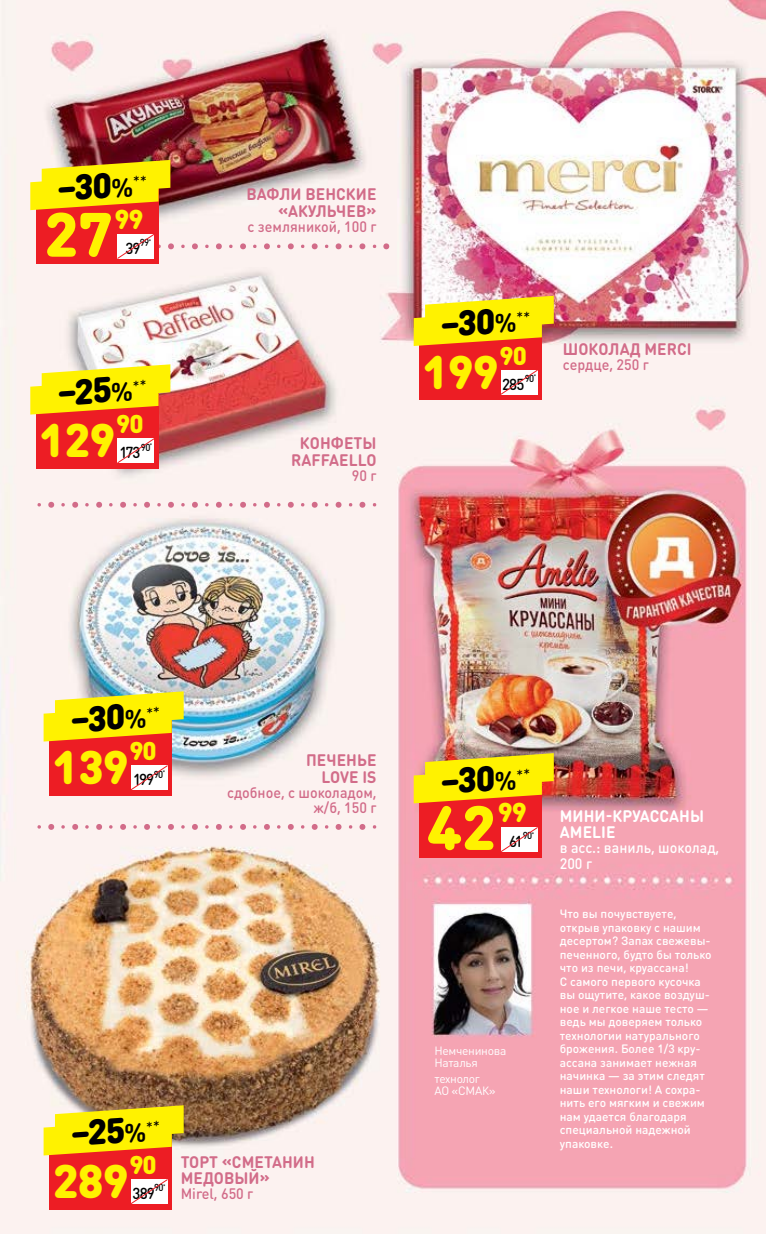
<style>
.page{position:relative;width:766px;height:1234px;background:#fff}
.page>*{position:absolute;margin:0;border:0;box-sizing:border-box;transform-origin:0 0}
.t1{font:900 61.5px "DIN Round Pro";color:#fff200}
.t2{font:900 46.5px "DIN Round Pro";letter-spacing:-.02em;color:#fff200}
.t3{font:900 35.25px "DIN Round Pro";color:#000}
.t4{font:900 27px "DIN Round Pro";color:#fff200}
.t5{font:900 25.5px "DIN Round Pro";letter-spacing:-.04em;color:#fff200}
.t6{font:700 16.5px/16.5px "DIN Round Pro";letter-spacing:.005em;color:#d26c89;text-align:right;scale:.95 1}
.t7{font:700 16.5px/16.5px "DIN Round Pro";letter-spacing:.005em;color:#fff;scale:.95 1}
.t8{font:500 15.75px "DIN Round Pro";letter-spacing:-.065em;color:#000;scale:.95 1}
.t9{font:500 15px/15px "DIN Round Pro";color:#d26c89;text-align:right;scale:.95 1}
.t10{font:500 15px/15px "DIN Round Pro";color:#fff;scale:.95 1}
.t11{font:500 12px/13.5px "DIN Round Pro";color:#fff}
.t12{font:12px/12px "DIN Round Pro";letter-spacing:-.025em;color:#fff}
.t13{font:500 10.05px "DIN Round Pro";letter-spacing:-.065em;color:#000;scale:.95 1}
.s1{font-weight:700;font-size:26.25px}
</style>
<div class="page">
<img style="left:0;top:0;width:765px;height:1233px">
<svg style="left:168px;top:243px;width:6px;height:7px"></svg>
<svg style="left:191px;top:243px;width:7px;height:7px"></svg>
<svg style="left:181px;top:244px;width:4px;height:4px"></svg>
<svg style="left:215px;top:243px;width:7px;height:7px"></svg>
<svg style="left:205px;top:244px;width:4px;height:4px"></svg>
<svg style="left:240px;top:243px;width:6px;height:7px"></svg>
<svg style="left:229px;top:244px;width:4px;height:4px"></svg>
<svg style="left:263px;top:243px;width:7px;height:7px"></svg>
<svg style="left:253px;top:244px;width:4px;height:4px"></svg>
<svg style="left:287px;top:243px;width:7px;height:7px"></svg>
<svg style="left:277px;top:244px;width:4px;height:4px"></svg>
<svg style="left:311px;top:243px;width:7px;height:7px"></svg>
<svg style="left:300px;top:244px;width:4px;height:4px"></svg>
<svg style="left:335px;top:243px;width:7px;height:7px"></svg>
<svg style="left:324px;top:244px;width:4px;height:4px"></svg>
<svg style="left:359px;top:243px;width:6px;height:7px"></svg>
<svg style="left:348px;top:244px;width:4px;height:4px"></svg>
<svg style="left:383px;top:243px;width:6px;height:7px"></svg>
<svg style="left:372px;top:244px;width:4px;height:4px"></svg>
<svg style="left:48px;top:501px;width:7px;height:7px"></svg>
<svg style="left:37px;top:502px;width:4px;height:4px"></svg>
<svg style="left:72px;top:501px;width:6px;height:7px"></svg>
<svg style="left:61px;top:502px;width:4px;height:4px"></svg>
<svg style="left:96px;top:501px;width:6px;height:7px"></svg>
<svg style="left:85px;top:502px;width:4px;height:4px"></svg>
<svg style="left:120px;top:501px;width:6px;height:7px"></svg>
<svg style="left:109px;top:502px;width:4px;height:4px"></svg>
<svg style="left:144px;top:501px;width:6px;height:7px"></svg>
<svg style="left:133px;top:502px;width:4px;height:4px"></svg>
<svg style="left:168px;top:501px;width:6px;height:7px"></svg>
<svg style="left:157px;top:502px;width:4px;height:4px"></svg>
<svg style="left:191px;top:501px;width:7px;height:7px"></svg>
<svg style="left:181px;top:502px;width:4px;height:4px"></svg>
<svg style="left:215px;top:501px;width:7px;height:7px"></svg>
<svg style="left:205px;top:502px;width:4px;height:4px"></svg>
<svg style="left:240px;top:501px;width:6px;height:7px"></svg>
<svg style="left:229px;top:502px;width:4px;height:4px"></svg>
<svg style="left:263px;top:501px;width:7px;height:7px"></svg>
<svg style="left:253px;top:502px;width:4px;height:4px"></svg>
<svg style="left:287px;top:501px;width:7px;height:7px"></svg>
<svg style="left:277px;top:502px;width:4px;height:4px"></svg>
<svg style="left:311px;top:501px;width:7px;height:7px"></svg>
<svg style="left:300px;top:502px;width:4px;height:4px"></svg>
<svg style="left:335px;top:501px;width:7px;height:7px"></svg>
<svg style="left:324px;top:502px;width:4px;height:4px"></svg>
<svg style="left:359px;top:501px;width:6px;height:7px"></svg>
<svg style="left:348px;top:502px;width:4px;height:4px"></svg>
<svg style="left:372px;top:502px;width:4px;height:4px"></svg>
<svg style="left:48px;top:823px;width:7px;height:7px"></svg>
<svg style="left:37px;top:824px;width:4px;height:4px"></svg>
<svg style="left:72px;top:823px;width:6px;height:7px"></svg>
<svg style="left:61px;top:824px;width:4px;height:4px"></svg>
<svg style="left:96px;top:823px;width:6px;height:7px"></svg>
<svg style="left:85px;top:824px;width:4px;height:4px"></svg>
<svg style="left:120px;top:823px;width:6px;height:7px"></svg>
<svg style="left:109px;top:824px;width:4px;height:4px"></svg>
<svg style="left:144px;top:823px;width:6px;height:7px"></svg>
<svg style="left:133px;top:824px;width:4px;height:4px"></svg>
<svg style="left:168px;top:823px;width:6px;height:7px"></svg>
<svg style="left:157px;top:824px;width:4px;height:4px"></svg>
<svg style="left:191px;top:823px;width:7px;height:7px"></svg>
<svg style="left:181px;top:824px;width:4px;height:4px"></svg>
<svg style="left:215px;top:823px;width:7px;height:7px"></svg>
<svg style="left:205px;top:824px;width:4px;height:4px"></svg>
<svg style="left:240px;top:823px;width:6px;height:7px"></svg>
<svg style="left:229px;top:824px;width:4px;height:4px"></svg>
<svg style="left:263px;top:823px;width:7px;height:7px"></svg>
<svg style="left:253px;top:824px;width:4px;height:4px"></svg>
<svg style="left:287px;top:823px;width:7px;height:7px"></svg>
<svg style="left:277px;top:824px;width:4px;height:4px"></svg>
<svg style="left:311px;top:823px;width:7px;height:7px"></svg>
<svg style="left:300px;top:824px;width:4px;height:4px"></svg>
<svg style="left:335px;top:823px;width:7px;height:7px"></svg>
<svg style="left:324px;top:824px;width:4px;height:4px"></svg>
<svg style="left:359px;top:823px;width:6px;height:7px"></svg>
<svg style="left:348px;top:824px;width:4px;height:4px"></svg>
<svg style="left:372px;top:824px;width:4px;height:4px"></svg>
<div style="left:419px;top:779px;width:122px;height:78px;background:#ed1d24"></div>
<svg style="left:413px;top:753px;width:140px;height:50px;background:#f4cf16"></svg>
<svg style="left:501px;top:827px;width:36px;height:24px"></svg>
<div style="left:36px;top:186px;width:122px;height:78px;background:#ed1d24"></div>
<svg style="left:30px;top:160px;width:140px;height:50px;background:#f1d016"></svg>
<svg style="left:117px;top:234px;width:44px;height:24px"></svg>
<div style="left:49px;top:1131px;width:123px;height:78px;background:#ed1d24"></div>
<svg style="left:44px;top:1104px;width:140px;height:51px;background:#f3d71e"></svg>
<svg style="left:131px;top:1179px;width:36px;height:24px"></svg>
<div style="left:49px;top:717px;width:123px;height:78px;background:#ed1d24"></div>
<svg style="left:44px;top:691px;width:140px;height:50px;background:#f3de25"></svg>
<svg style="left:131px;top:765px;width:36px;height:24px"></svg>
<div style="left:419px;top:322px;width:122px;height:78px;background:#ed1d24"></div>
<svg style="left:413px;top:296px;width:140px;height:50px;background:#f6d41c"></svg>
<svg style="left:501px;top:370px;width:36px;height:24px"></svg>
<div style="left:36px;top:391px;width:122px;height:77px;background:#ed1d24"></div>
<svg style="left:30px;top:364px;width:140px;height:50px;background:#fbdc22"></svg>
<svg style="left:117px;top:438px;width:37px;height:25px"></svg>
<h3 class="t3" style="left:54px;top:162px;width:92px;rotate:-4deg">–30<span class="s1">%</span><sup>**</sup></h3>
<h1 class="t1" style="left:44px;top:188px;width:70px">27</h1>
<h3 class="t4" style="left:114px;top:198px;width:31px">99</h3>
<p class="t13" style="left:140px;top:235px;width:13px">99<sup>*</sup></p>
<h3 class="t8" style="left:125px;top:237px;width:17px">39</h3>
<h3 class="t3" style="left:55px;top:366px;width:92px;rotate:-4deg">–25<span class="s1">%</span><sup>**</sup></h3>
<h2 class="t2" style="left:40px;top:405px;width:77px">129</h2>
<h3 class="t5" style="left:116px;top:404px;width:29px">90</h3>
<p class="t13" style="left:141px;top:440px;width:14px">90<sup>*</sup></p>
<h3 class="t8" style="left:119px;top:441px;width:24px">173</h3>
<h3 class="t6" style="left:246px;top:185px;width:138px">ВАФЛИ ВЕНСКИЕ «АКУЛЬЧЕВ»</h3>
<p class="t9" style="left:247px;top:218px;width:137px">с земляникой, 100 г</p>
<h3 class="t6" style="left:291px;top:434px;width:91px;text-align:center">КОНФЕТЫ<br>RAFFAELLO</h3>
<p class="t9" style="left:352px;top:467px;width:28px">90 г</p>
<h3 class="t3" style="left:437px;top:298px;width:92px;rotate:-4deg">–30<span class="s1">%</span><sup>**</sup></h3>
<h2 class="t2" style="left:423px;top:336px;width:77px">199</h2>
<h3 class="t5" style="left:499px;top:336px;width:29px">90</h3>
<p class="t13" style="left:524px;top:371px;width:14px">90<sup>*</sup></p>
<h3 class="t8" style="left:502px;top:373px;width:25px">285</h3>
<h3 class="t6" style="left:562px;top:340px;width:137px">ШОКОЛАД MERCI</h3>
<p class="t9" style="left:562px;top:356px;width:92px">сердце, 250 г</p>
<h3 class="t3" style="left:68px;top:693px;width:92px;rotate:-4deg">–30<span class="s1">%</span><sup>**</sup></h3>
<h2 class="t2" style="left:53px;top:732px;width:77px">139</h2>
<h3 class="t5" style="left:129px;top:731px;width:29px">90</h3>
<p class="t13" style="left:154px;top:766px;width:14px">90<sup>*</sup></p>
<h3 class="t8" style="left:133px;top:768px;width:24px">199</h3>
<h3 class="t6" style="left:306px;top:751px;width:76px">ПЕЧЕНЬЕ<br>LOVE IS</h3>
<p class="t9" style="left:227px;top:784px;width:159px">сдобное, с шоколадом, ж/б, 150 г</p>
<h3 class="t3" style="left:68px;top:1106px;width:92px;rotate:-4deg">–25<span class="s1">%</span><sup>**</sup></h3>
<h2 class="t2" style="left:53px;top:1145px;width:77px">289</h2>
<h3 class="t5" style="left:129px;top:1145px;width:29px">90</h3>
<p class="t13" style="left:154px;top:1180px;width:14px">90<sup>*</sup></p>
<h3 class="t8" style="left:133px;top:1182px;width:25px">389</h3>
<h3 class="t6" style="left:181px;top:1152px;width:143px;text-align:left">ТОРТ «СМЕТАНИН<br>МЕДОВЫЙ»</h3>
<p class="t9" style="left:181px;top:1185px;width:78px">Mirel, 650 г</p>
<h3 class="t3" style="left:437px;top:755px;width:92px;rotate:-4deg">–30<span class="s1">%</span><sup>**</sup></h3>
<h1 class="t1" style="left:427px;top:780px;width:70px">42</h1>
<h3 class="t4" style="left:497px;top:791px;width:31px">99</h3>
<p class="t13" style="left:522px;top:828px;width:14px">90<sup>*</sup></p>
<h3 class="t8" style="left:509px;top:830px;width:16px">61</h3>
<p class="t12" style="left:434px;top:1043px;width:73px">Немченинова<br>Наталья</p>
<p class="t12" style="left:434px;top:1071px;width:63px">технолог<br>АО «СМАК»</p>
<h3 class="t7" style="left:559px;top:807px;width:153px">МИНИ-КРУАССАНЫ<br>AMELIE</h3>
<p class="t10" style="left:559px;top:839px;width:169px">в асс.: ваниль, шоколад,<br>200 г</p>
<p class="t11" style="left:559px;top:906px;width:153px">Что вы почувствуете, открыв упаковку с нашим десертом? Запах свежевы&shy;печенного, будто бы только что из печи, круассана!<br>С самого первого кусочка вы ощутите, какое воздуш&shy;ное и легкое наше тесто — ведь мы доверяем только технологии натурального брожения. Более 1/3 кру&shy;ассана занимает нежная начинка — за этим следят наши технологи! А сохра&shy;нить его мягким и свежим нам удается благодаря специальной надежной упаковке.</p>
</div>
